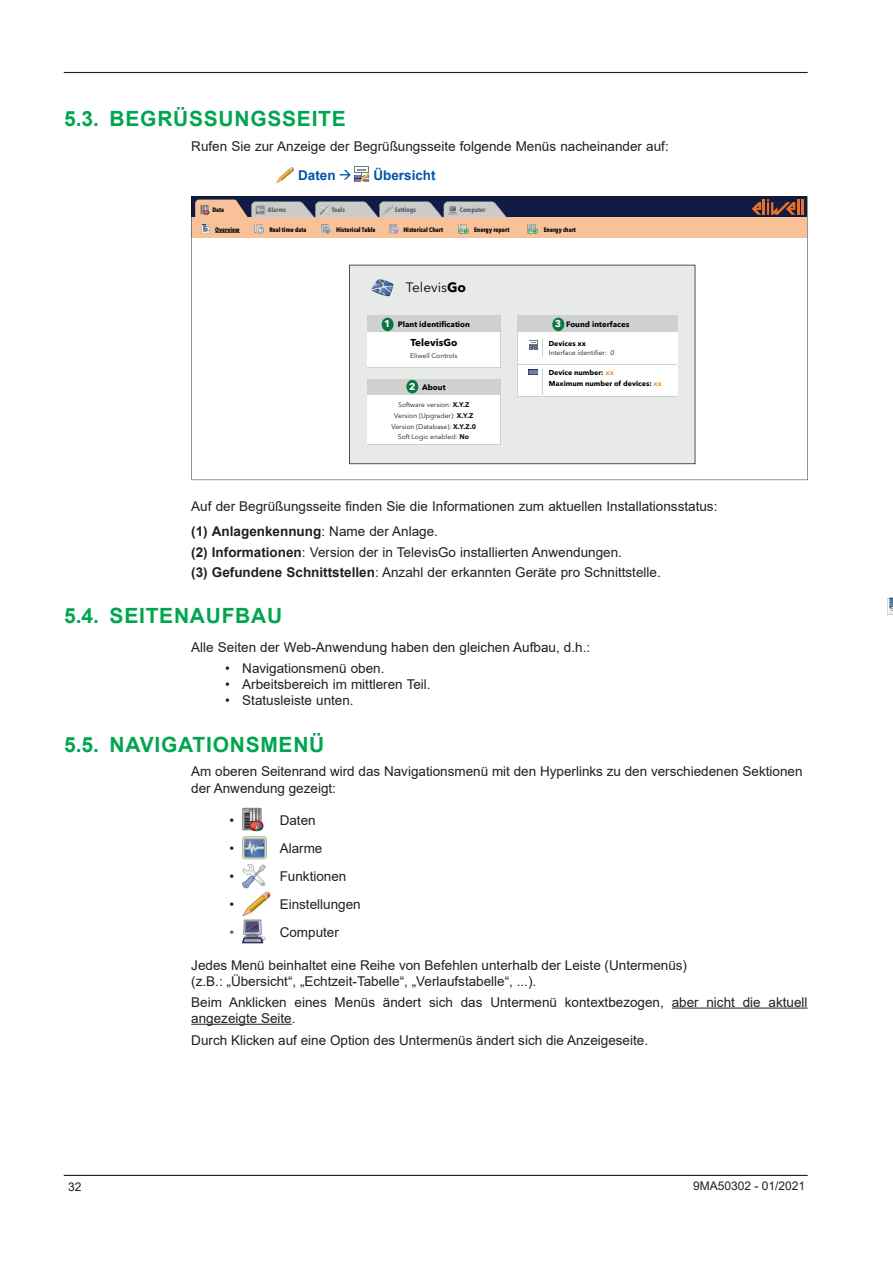
<style>
.page{position:relative;width:893px;height:1263px;background:#fff}
.page>*{position:absolute;margin:0;border:0;box-sizing:border-box;transform-origin:0 0}
.t1{font:700 21px "Arial";letter-spacing:.035em;color:#00a54f}
.t2{font:13.5px/16.2px "Arial";color:#231f20}
.t3{font:700 13.5px "Arial";color:#0155a7}
.t4{font:13.5px "Avenir Next LT Pro";color:#000001}
.t5{font:13.5px "Arial";color:#626263}
.t6{font:12px "Arial";color:#231f20}
.t7{font:700 9.9px "Avenir Next LT Pro";color:#000001}
.t8{font:700 9.9px "Avenir Next LT Pro";color:#fff}
.t9{font:700 7.8px "Avenir Next LT Pro";color:#000001}
.t10{font:700 7.05px/11.4px "Avenir Next LT Pro";color:#000001}
.t11{font:6.75px/10.6px "Avenir Next LT Pro";color:#171419;text-align:center}
.t12{font:700 condensed 6.45px "Avenir Next LT Pro";color:#000001}
.t13{font:700 condensed 6.45px "Avenir Next LT Pro";color:#595e61}
.s1{font-weight:700}
.s2{color:#f79635}
.s3{font-style:italic}
</style>
<div class="page">
<hr style="left:64px;top:72px;width:744px;height:1px;background:#231f20">
<hr style="left:64px;top:1175px;width:744px;height:1px;background:#231f20">
<hr style="left:672px;top:1008px;width:136px;height:1px;background:#231f20">
<hr style="left:191px;top:1024px;width:101px;height:1px;background:#231f20">
<svg style="left:276px;top:167px;width:18px;height:16px"></svg>
<div style="left:355px;top:166px;width:14px;height:7px;background:#707d80"></div>
<div style="left:356px;top:167px;width:12px;height:5px;background:#fff"></div>
<svg style="left:340px;top:169px;width:30px;height:13px"></svg>
<svg style="left:191px;top:196px;width:617px;height:284px"></svg>
<svg style="left:529px;top:340px;width:14px;height:17px"></svg>
<svg style="left:529px;top:369px;width:14px;height:26px"></svg>
<div style="left:382px;top:318px;width:12px;height:13px;background:#097741;border-radius:50%"></div>
<div style="left:406px;top:380px;width:12px;height:13px;background:#097741;border-radius:50%"></div>
<div style="left:552px;top:318px;width:12px;height:13px;background:#097741;border-radius:50%"></div>
<img style="left:319px;top:205px;width:11px;height:29px">
<svg style="left:242px;top:808px;width:22px;height:23px"></svg>
<svg style="left:242px;top:837px;width:29px;height:107px"></svg>
<svg style="left:887px;top:597px;width:6px;height:18px"></svg>
<h1 class="t1" style="left:64px;top:107px;width:283px">5.3. BEGRÜSSUNGSSEITE</h1>
<p class="t2" style="left:191px;top:138px;width:479px">Rufen Sie zur Anzeige der Begrüßungsseite folgende Menüs nacheinander auf:</p>
<p class="t3" style="left:298px;top:167px;width:39px">Daten</p>
<p class="t3" style="left:373px;top:167px;width:64px">Übersicht</p>
<p class="t12" style="left:212px;top:207px;width:13px">Data</p>
<p class="t13" style="left:268px;top:207px;width:20px">Alarms</p>
<p class="t13" style="left:460px;top:207px;width:27px">Computer</p>
<p class="t13" style="left:332px;top:207px;width:15px">Tools</p>
<p class="t13" style="left:395px;top:207px;width:23px">Settings</p>
<p class="t12" style="left:215px;top:227px;width:26px">Overview</p>
<p class="t12" style="left:269px;top:227px;width:39px">Real time data</p>
<p class="t12" style="left:336px;top:227px;width:41px">Historical Table</p>
<p class="t12" style="left:403px;top:227px;width:41px">Historical Chart</p>
<p class="t12" style="left:474px;top:227px;width:37px">Energy report</p>
<p class="t12" style="left:544px;top:227px;width:34px">Energy chart</p>
<p class="t4" style="left:406px;top:282px;width:62px">Televis<span class="s1">Go</span></p>
<p class="t8" style="left:384px;top:320px;width:8px">1</p>
<p class="t8" style="left:555px;top:320px;width:8px">3</p>
<p class="t9" style="left:398px;top:321px;width:74px">Plant identification</p>
<p class="t9" style="left:566px;top:321px;width:65px">Found interfaces</p>
<p class="t10" style="left:549px;top:339px;width:39px">Devices xx</p>
<p class="t10" style="left:549px;top:367px;width:115px">Device number: <span class="s2">xx<br></span>Maximum number of devices: <span class="s2">xx</span></p>
<p class="t7" style="left:410px;top:339px;width:48px">TelevisGo</p>
<p class="t9" style="left:422px;top:384px;width:25px">About</p>
<p class="t11" style="left:549px;top:348px;width:67px">Interface identifier: <span class="s3">0</span></p>
<p class="t11" style="left:410px;top:351px;width:49px">Eliwell Controls</p>
<p class="t8" style="left:409px;top:382px;width:8px">2</p>
<p class="t11" style="left:391px;top:400px;width:86px">Software version: <span class="s1">X.Y.Z<br></span>Version (Upgrader): <span class="s1">X.Y.Z<br></span>Version (Database): <span class="s1">X.Y.Z.0</span></p>
<p class="t11" style="left:398px;top:431px;width:73px">Soft Logic enabled: <span class="s1">No</span></p>
<p class="t2" style="left:191px;top:494px;width:528px;line-height:24.8px">Auf der Begrüßungsseite finden Sie die Informationen zum aktuellen Installationsstatus: <span class="s1">(1) Anlagenkennung</span>: Name der Anlage.</p>
<p class="t2" style="left:191px;top:542px;width:471px;line-height:20.4px"><span class="s1">(2) Informationen</span>: Version der in TelevisGo installierten Anwendungen.<br><span class="s1">(3) Gefundene Schnittstellen</span>: Anzahl der erkannten Geräte pro Schnittstelle.</p>
<h1 class="t1" style="left:64px;top:604px;width:220px">5.4. SEITENAUFBAU</h1>
<p class="t2" style="left:191px;top:640px;width:400px">Alle Seiten der Web-Anwendung haben den gleichen Aufbau, d.h.:</p>
<p class="t2" style="left:225px;top:660px;width:161px">• Navigationsmenü oben.</p>
<p class="t2" style="left:225px;top:676px;width:207px">• Arbeitsbereich im mittleren Teil.</p>
<p class="t2" style="left:225px;top:692px;width:130px">• Statusleiste unten.</p>
<h1 class="t1" style="left:64px;top:733px;width:262px">5.5. NAVIGATIONSMENÜ</h1>
<p class="t2" style="left:191px;top:764px;width:613px">Am oberen Seitenrand wird das Navigationsmenü mit den Hyperlinks zu den verschiedenen Sektionen der Anwendung gezeigt:</p>
<p class="t2" style="left:230px;top:812px;width:6px">•</p>
<p class="t2" style="left:280px;top:812px;width:37px">Daten</p>
<p class="t2" style="left:230px;top:840px;width:6px">•</p>
<p class="t2" style="left:280px;top:840px;width:44px">Alarme</p>
<p class="t2" style="left:230px;top:868px;width:6px">•</p>
<p class="t2" style="left:280px;top:868px;width:68px">Funktionen</p>
<p class="t2" style="left:230px;top:896px;width:6px">•</p>
<p class="t2" style="left:280px;top:896px;width:82px">Einstellungen</p>
<p class="t5" style="left:230px;top:925px;width:6px">•</p>
<p class="t2" style="left:280px;top:924px;width:61px">Computer</p>
<p class="t2" style="left:191px;top:957px;width:497px">Jedes Menü beinhaltet eine Reihe von Befehlen unterhalb der Leiste (Untermenüs) (z.B.: „Übersicht“, „Echtzeit-Tabelle“, „Verlaufstabelle“, ...).</p>
<p class="t2" style="left:191px;top:994px;width:618px">Beim Anklicken eines Menüs ändert sich das Untermenü kontextbezogen, aber nicht die aktuell angezeigte Seite.</p>
<p class="t2" style="left:191px;top:1032px;width:458px">Durch Klicken auf eine Option des Untermenüs ändert sich die Anzeigeseite.</p>
<p class="t6" style="left:68px;top:1180px;width:15px">32</p>
<p class="t6" style="left:693px;top:1179px;width:114px">9MA50302 - 01/2021</p>
</div>
